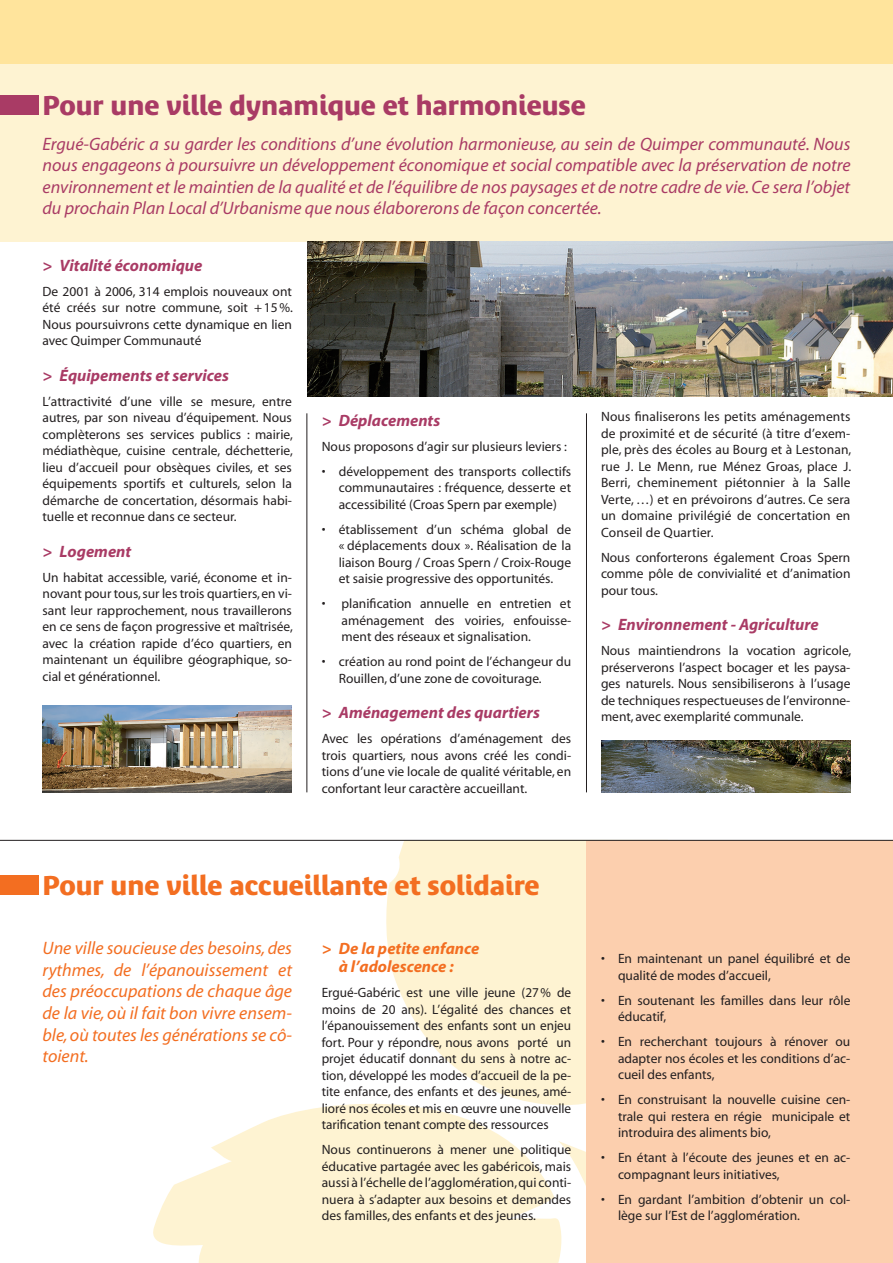
<style>
.page{position:relative;width:893px;height:1263px;background:#fff}
.page>*{position:absolute;margin:0;border:0;box-sizing:border-box;transform-origin:0 0}
.t1{font:700 27px "Bienvenue";color:#f36e21}
.t2{font:700 27px "Bienvenue";color:#a93b65}
.t3{font:italic 18px/21.6px "Myriad";color:#a93b65;text-align:justify}
.t4{font:italic 18px/21.6px "Myriad";color:#f36e21;text-align:justify}
.t5{font:italic 700 16.5px "Myriad";color:#a93b65}
.t6{font:italic 700 16.5px/18px "Myriad";color:#f36e21;text-align:center}
.t7{font:13.5px/16.5px "Myriad";color:#231f20;text-align:justify}
</style>
<div class="page">
<div style="left:386px;top:841px;width:200px;height:147px;background:#fef3d2"></div>
<svg style="left:153px;top:1130px;width:93px;height:133px;fill:#fef3d2"></svg>
<svg style="left:246px;top:988px;width:340px;height:275px;fill:#fef3d2"></svg>
<div style="left:586px;top:840px;width:307px;height:423px;background:#fccfae"></div>
<div style="left:0;top:54px;width:893px;height:187px;background:#fef3d2"></div>
<div style="left:0;top:0;width:893px;height:64px;background:#ffe49c"></div>
<hr style="left:306px;top:413px;width:1px;height:379px;background:#231f20">
<hr style="left:586px;top:413px;width:1px;height:379px;background:#231f20">
<img style="left:307px;top:241px;width:586px;height:155px">
<img style="left:601px;top:740px;width:249px;height:52px">
<img style="left:43px;top:706px;width:249px;height:86px">
<div style="left:0;top:96px;width:39px;height:19px;background:#a93b65"></div>
<div style="left:0;top:876px;width:39px;height:19px;background:#f36e21"></div>
<hr style="left:0;top:840px;width:893px;height:1px;background:#231f20">
<h1 class="t2" style="left:43px;top:89px;width:545px">Pour une ville dynamique et harmonieuse</h1>
<p class="t3" style="left:43px;top:134px;width:809px">Ergué-Gabéric a su garder les conditions d’une évolution harmonieuse, au sein de Quimper communauté. Nous nous engageons à poursuivre un développement économique et social compatible avec la préservation de notre environnement et le maintien de la qualité et de l’équilibre de nos paysages et de notre cadre de vie. Ce sera l’objet du prochain Plan Local d’Urbanisme que nous élaborerons de façon concertée.</p>
<p class="t5" style="left:43px;top:256px;width:161px">&gt; Vitalité économique</p>
<p class="t7" style="left:43px;top:283px;width:252px">De 2001 à 2006, 314 emplois nouveaux ont été créés sur notre commune, soit +15%.<br>Nous poursuivrons cette dynamique en lien avec Quimper Communauté</p>
<p class="t5" style="left:43px;top:366px;width:188px">&gt; Équipements et services</p>
<p class="t7" style="left:43px;top:393px;width:252px">L’attractivité d’une ville se mesure, entre autres, par son niveau d’équipement. Nous complèterons ses services publics : mairie, médiathèque, cuisine centrale, déchetterie, lieu d’accueil pour obsèques civiles, et ses équipements sportifs et culturels, selon la démarche de concertation, désormais habi&shy;tuelle et reconnue dans ce secteur.</p>
<p class="t5" style="left:43px;top:542px;width:90px">&gt; Logement</p>
<p class="t7" style="left:43px;top:569px;width:252px">Un habitat accessible, varié, économe et in&shy;novant pour tous, sur les trois quartiers, en vi&shy;sant leur rapprochement, nous travaillerons en ce sens de façon progressive et maîtrisée, avec la création rapide d’éco quartiers, en maintenant un équilibre géographique, so&shy;cial et générationnel.</p>
<p class="t5" style="left:322px;top:411px;width:120px">&gt; Déplacements</p>
<p class="t7" style="left:322px;top:438px;width:247px">Nous proposons d’agir sur plusieurs leviers :</p>
<p class="t7" style="left:339px;top:463px;width:234px;text-indent:-17px">• développement des transports collectifs communautaires : fréquence, desserte et accessibilité (Croas Spern par exemple)</p>
<p class="t7" style="left:339px;top:521px;width:234px;text-indent:-17px">• établissement d’un schéma global de « déplacements doux ». Réalisation de la liaison Bourg / Croas Spern / Croix-Rouge et saisie progressive des opportunités.</p>
<p class="t7" style="left:342px;top:596px;width:231px;text-indent:-20px">• planification annuelle en entretien et aménagement des voiries, enfouisse&shy;ment des réseaux et signalisation.</p>
<p class="t7" style="left:339px;top:654px;width:234px;text-indent:-17px">• création au rond point de l’échangeur du<br>Rouillen, d’une zone de covoiturage.</p>
<p class="t5" style="left:322px;top:704px;width:220px">&gt; Aménagement des quartiers</p>
<p class="t7" style="left:322px;top:731px;width:251px">Avec les opérations d’aménagement des trois quartiers, nous avons créé les condi&shy;tions d’une vie locale de qualité véritable, en confortant leur caractère accueillant.</p>
<p class="t7" style="left:601px;top:409px;width:252px">Nous finaliserons les petits aménagements de proximité et de sécurité (à titre d’exem&shy;ple, près des écoles au Bourg et à Lestonan, rue J. Le Menn, rue Ménez Groas, place J.<br>Berri, cheminement piétonnier à la Salle Verte,…) et en prévoirons d’autres. Ce sera un domaine privilégié de concertation en Conseil de Quartier.</p>
<p class="t7" style="left:601px;top:550px;width:251px">Nous conforterons également Croas Spern comme pôle de convivialité et d’animation pour tous.</p>
<p class="t5" style="left:601px;top:616px;width:219px">&gt; Environnement - Agriculture</p>
<p class="t7" style="left:601px;top:643px;width:252px">Nous maintiendrons la vocation agricole, préserverons l’aspect bocager et les paysa&shy;ges naturels. Nous sensibiliserons à l’usage de techniques respectueuses de l’environne&shy;ment, avec exemplarité communale.</p>
<h1 class="t1" style="left:43px;top:869px;width:499px">Pour une ville accueillante et solidaire</h1>
<h2 class="t4" style="left:43px;top:938px;width:251px">Une ville soucieuse des besoins, des rythmes, de l’épanouissement et des préoccupations de chaque âge de la vie, où il fait bon vivre ensem&shy;ble, où toutes les générations se cô&shy;toient.</h2>
<p class="t6" style="left:322px;top:940px;width:159px">&gt; De la petite enfance à l’adolescence :</p>
<p class="t7" style="left:322px;top:985px;width:251px">Ergué-Gabéric est une ville jeune (27% de moins de 20 ans). L’égalité des chances et l’épanouissement des enfants sont un enjeu fort. Pour y répondre, nous avons porté un projet éducatif donnant du sens à notre ac&shy;tion, développé les modes d’accueil de la pe&shy;tite enfance, des enfants et des jeunes, amé&shy;lioré nos écoles et mis en œuvre une nouvelle tarification tenant compte des ressources</p>
<p class="t7" style="left:322px;top:1142px;width:251px">Nous continuerons à mener une politique éducative partagée avec les gabéricois, mais aussi à l’échelle de l’agglomération, qui conti&shy;nuera à s’adapter aux besoins et demandes des familles, des enfants et des jeunes.</p>
<p class="t7" style="left:618px;top:951px;width:234px;text-indent:-17px">• En maintenant un panel équilibré et de qualité de modes d’accueil,</p>
<p class="t7" style="left:618px;top:992px;width:234px;text-indent:-17px">• En soutenant les familles dans leur rôle éducatif,</p>
<p class="t7" style="left:618px;top:1034px;width:234px;text-indent:-17px">• En recherchant toujours à rénover ou adapter nos écoles et les conditions d’ac&shy;cueil des enfants,</p>
<p class="t7" style="left:618px;top:1092px;width:234px;text-indent:-17px">• En construisant la nouvelle cuisine cen&shy;trale qui restera en régie municipale et introduira des aliments bio,</p>
<p class="t7" style="left:618px;top:1150px;width:234px;text-indent:-17px">• En étant à l’écoute des jeunes et en ac&shy;compagnant leurs initiatives,</p>
<p class="t7" style="left:618px;top:1191px;width:234px;text-indent:-17px">• En gardant l’ambition d’obtenir un col&shy;lège sur l’Est de l’agglomération.</p>
</div>
